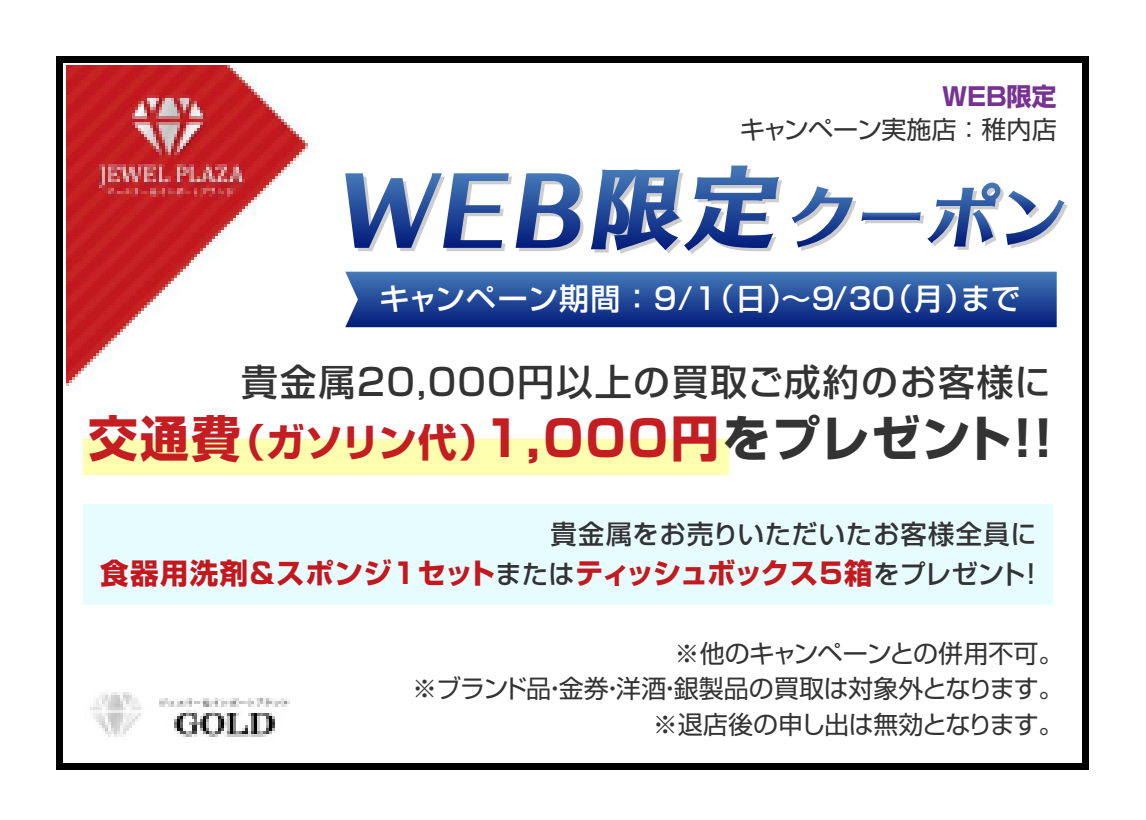
<style>
.page{position:relative;width:1146px;height:820px;background:#fff}
.page>*{position:absolute;margin:0;border:0;box-sizing:border-box;transform-origin:0 0}
.t1{font:700 48.9px "Shin Go Pro";letter-spacing:.05em;color:#c41d22}
.t2{font:500 36.9px "Shin Go Pro";letter-spacing:.05em;color:#333}
.t3{font:500 30px "Shin Go Pro";letter-spacing:.015em;color:#fff}
.t4{font:700 28.5px "Shin Go Pro";letter-spacing:.015em;color:#c3181e}
.t5{font:500 26.4px "Shin Go Pro";letter-spacing:.035em;color:#333}
.t6{font:24.9px/35.7px "Shin Go Pro";letter-spacing:-.025em;color:#333;text-align:right}
.t7{font:700 24.9px "Shin Go Pro";color:#773293}
.s1{font-size:38.7px}
.s2{color:#333}
.s3{font-weight:500;font-size:26.4px;color:#333}
.s4{color:#c11a1f}
</style>
<div class="page">
<div style="left:57px;top:56px;width:6px;height:713px;background:#000"></div>
<div style="left:1082px;top:62px;width:6px;height:707px;background:#000"></div>
<div style="left:63px;top:56px;width:1025px;height:6px;background:#000"></div>
<div style="left:63px;top:763px;width:1025px;height:6px;background:#000"></div>
<img style="left:66px;top:66px;width:242px;height:320px">
<img style="left:90px;top:692px;width:200px;height:45px">
<div style="left:83px;top:438px;width:645px;height:36px;background:#ffffb0"></div>
<div style="left:83px;top:504px;width:969px;height:101px;background:#e7fcff"></div>
<svg style="left:345px;top:271px;width:712px;height:56px;background:#284e9b"></svg>
<svg style="left:345px;top:173px;width:239px;height:78px"></svg>
<svg style="left:591px;top:165px;width:191px;height:89px"></svg>
<svg style="left:791px;top:182px;width:277px;height:69px"></svg>
<p class="t7" style="left:942px;top:77px;width:116px">WEB限定</p>
<p class="t6" style="left:740px;top:108px;width:318px">キャンペーン実施店：稚内店</p>
<p class="t3" style="left:380px;top:274px;width:597px">キャンペーン期間：9/1（日）～9/３0（月）</p>
<p class="t3" style="left:961px;top:274px;width:62px">まで</p>
<h2 class="t2" style="left:241px;top:351px;width:811px">貴金属20,000円以上の買取ご成約のお客様に</h2>
<h1 class="t1" style="left:88px;top:399px;width:965px">交通費<span class="s1">（ガソリン代）</span>1,000円<span class="s2">をプレゼント!!</span></h1>
<p class="t5" style="left:550px;top:512px;width:488px">貴金属をお売りいただいたお客様全員に</p>
<p class="t4" style="left:100px;top:550px;width:946px">食器用洗剤＆スポンジ1セット<span class="s3">または</span><span class="s4">ティッシュボックス5箱</span><span class="s3">をプレゼント！</span></p>
<p class="t6" style="left:412px;top:632px;width:653px">※他のキャンペーンとの併用不可。<br>※ブランド品・金券・洋酒・銀製品の買取は対象外となります。※退店後の申し出は無効となります。</p>
</div>
